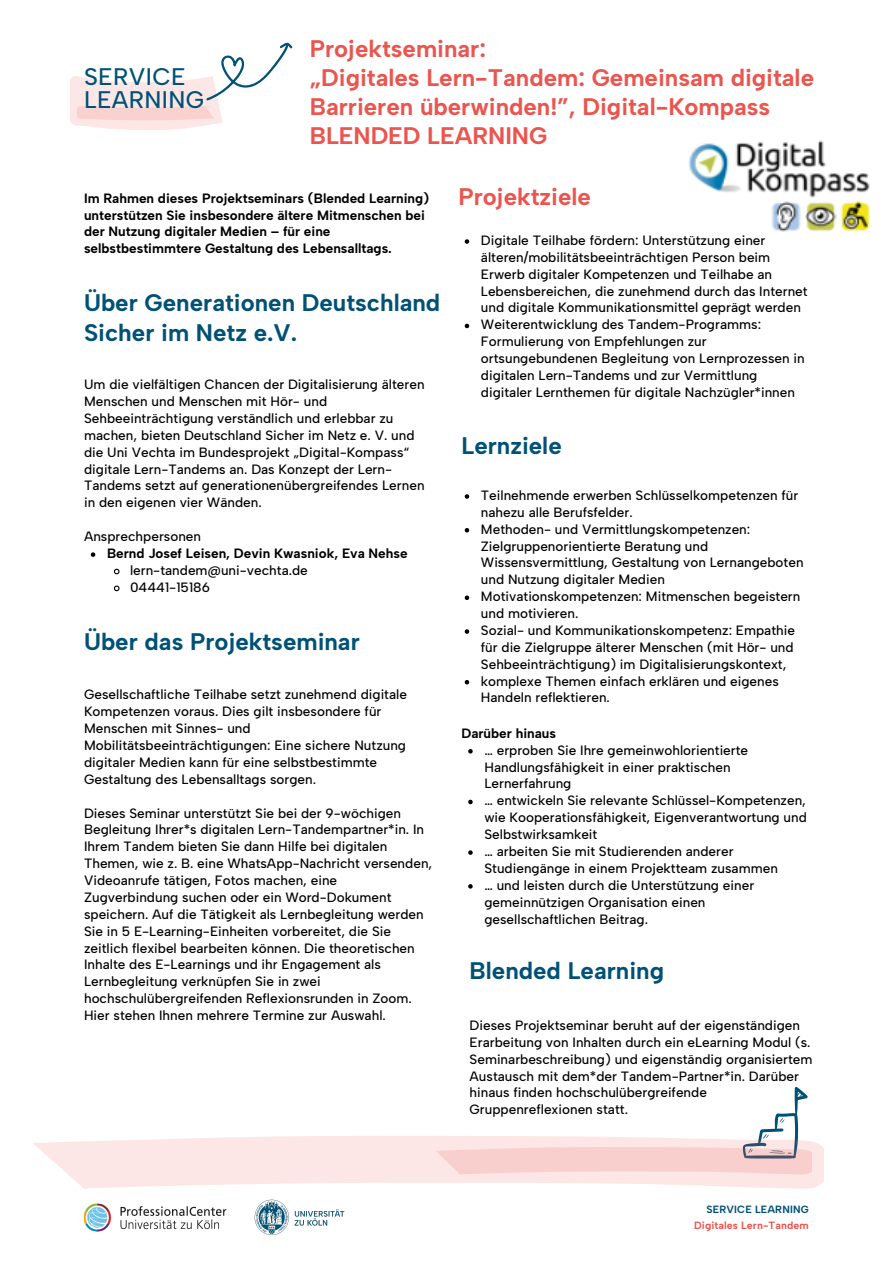
<style>
.page{position:relative;width:894px;height:1264px;background:#fff}
.page>*{position:absolute;margin:0;border:0;box-sizing:border-box;transform-origin:0 0}
.t1{font:700 24px/29.2px "Albert Sans";color:#ea564f}
.t2{font:700 24px/29.2px "Albert Sans";color:#005176}
.t3{font:500 24px/23.7px "Albert Sans";letter-spacing:.015em;color:#005176}
.t4{font:500 13.5px/16.8px "Albert Sans";color:#000}
.t5{font:700 13.5px/16.8px "Albert Sans";color:#000}
.t6{font:700 10.5px "Albert Sans";letter-spacing:.01em;color:#ea564f}
.t7{font:700 10.5px "Albert Sans";letter-spacing:.015em;color:#005176}
</style>
<div class="page">
<svg style="left:71px;top:76px;width:152px;height:54px;fill:#fce7e6"></svg>
<div style="left:78px;top:106px;width:136px;height:14px;background:#f9d2d0"></div>
<img style="left:254px;top:1199px;width:91px;height:36px">
<img style="left:84px;top:1203px;width:142px;height:28px">
<svg style="left:199px;top:42px;width:94px;height:59px"></svg>
<svg style="left:759px;top:1086px;width:48px;height:49px"></svg>
<svg style="left:33px;top:1135px;width:791px;height:54px;fill:#fce7e6"></svg>
<svg style="left:435px;top:1146px;width:376px;height:28px;background:#f5d0ce"></svg>
<img style="left:688px;top:140px;width:182px;height:92px">
<svg style="left:468px;top:749px;width:4px;height:4px"></svg>
<svg style="left:468px;top:799px;width:4px;height:5px"></svg>
<svg style="left:468px;top:850px;width:4px;height:4px"></svg>
<svg style="left:468px;top:884px;width:4px;height:4px"></svg>
<svg style="left:91px;top:552px;width:4px;height:5px"></svg>
<svg style="left:113px;top:568px;width:7px;height:7px"></svg>
<svg style="left:113px;top:585px;width:7px;height:7px"></svg>
<svg style="left:464px;top:239px;width:5px;height:5px"></svg>
<svg style="left:464px;top:324px;width:5px;height:4px"></svg>
<svg style="left:464px;top:494px;width:5px;height:4px"></svg>
<svg style="left:464px;top:528px;width:5px;height:4px"></svg>
<svg style="left:464px;top:595px;width:5px;height:5px"></svg>
<svg style="left:464px;top:629px;width:5px;height:4px"></svg>
<svg style="left:464px;top:680px;width:5px;height:4px"></svg>
<h1 class="t3" style="left:84px;top:64px;width:122px">SERVICE<br>LEARNING</h1>
<p class="t1" style="left:309px;top:34px;width:505px">Projektseminar:<br>„Digitales Lern-Tandem: Gemeinsam digitale<br>Barrieren überwinden!”, Digital-Kompass<br>BLENDED LEARNING</p>
<h2 class="t5" style="left:84px;top:189px;width:346px">Im Rahmen dieses Projektseminars (Blended Learning) unterstützen Sie insbesondere ältere Mitmenschen bei der Nutzung digitaler Medien – für eine selbstbestimmtere Gestaltung des Lebensalltags.</h2>
<p class="t2" style="left:84px;top:288px;width:357px">Über Generationen Deutschland<br>Sicher im Netz e.V.</p>
<p class="t4" style="left:84px;top:376px;width:342px">Um die vielfältigen Chancen der Digitalisierung älteren Menschen und Menschen mit Hör- und Sehbeeinträchtigung verständlich und erlebbar zu machen, bieten Deutschland Sicher im Netz e. V. und die Uni Vechta im Bundesprojekt „Digital-Kompass“ digitale Lern-Tandems an. Das Konzept der Lern-Tandems setzt auf generationenübergreifendes Lernen in den eigenen vier Wänden.</p>
<p class="t4" style="left:84px;top:528px;width:118px">Ansprechpersonen</p>
<p class="t5" style="left:107px;top:545px;width:302px">Bernd Josef Leisen, Devin Kwasniok, Eva Nehse</p>
<p class="t4" style="left:130px;top:561px;width:179px">lern-tandem@uni-vechta.de</p>
<p class="t4" style="left:130px;top:578px;width:81px">04441-15186</p>
<h2 class="t2" style="left:84px;top:627px;width:277px">Über das Projektseminar</h2>
<h3 class="t4" style="left:84px;top:686px;width:324px">Gesellschaftliche Teilhabe setzt zunehmend digitale Kompetenzen voraus. Dies gilt insbesondere für Menschen mit Sinnes- und Mobilitätsbeeinträchtigungen: Eine sichere Nutzung digitaler Medien kann für eine selbstbestimmte Gestaltung des Lebensalltags sorgen.</h3>
<h3 class="t4" style="left:84px;top:804px;width:349px">Dieses Seminar unterstützt Sie bei der 9-wöchigen Begleitung Ihrer*s digitalen Lern-Tandempartner*in. In Ihrem Tandem bieten Sie dann Hilfe bei digitalen Themen, wie z. B. eine WhatsApp-Nachricht versenden, Videoanrufe tätigen, Fotos machen, eine Zugverbindung suchen oder ein Word-Dokument speichern. Auf die Tätigkeit als Lernbegleitung werden Sie in 5 E-Learning-Einheiten vorbereitet, die Sie zeitlich flexibel bearbeiten können. Die theoretischen Inhalte des E-Learnings und ihr Engagement als Lernbegleitung verknüpfen Sie in zwei hochschulübergreifenden Reflexionsrunden in Zoom.<br>Hier stehen Ihnen mehrere Termine zur Auswahl.</h3>
<p class="t1" style="left:458px;top:182px;width:134px">Projektziele</p>
<p class="t4" style="left:481px;top:232px;width:328px">Digitale Teilhabe fördern: Unterstützung einer älteren/mobilitätsbeeinträchtigen Person beim Erwerb digitaler Kompetenzen und Teilhabe an Lebensbereichen, die zunehmend durch das Internet und digitale Kommunikationsmittel geprägt werden</p>
<p class="t4" style="left:481px;top:316px;width:325px">Weiterentwicklung des Tandem-Programms:<br>Formulierung von Empfehlungen zur ortsungebundenen Begleitung von Lernprozessen in digitalen Lern-Tandems und zur Vermittlung digitaler Lernthemen für digitale Nachzügler*innen</p>
<p class="t2" style="left:461px;top:431px;width:102px">Lernziele</p>
<p class="t4" style="left:481px;top:486px;width:319px">Teilnehmende erwerben Schlüsselkompetenzen für nahezu alle Berufsfelder.</p>
<h2 class="t4" style="left:481px;top:520px;width:324px">Methoden- und Vermittlungskompetenzen:<br>Zielgruppenorientierte Beratung und Wissensvermittlung, Gestaltung von Lernangeboten und Nutzung digitaler Medien</h2>
<p class="t4" style="left:481px;top:588px;width:321px">Motivationskompetenzen: Mitmenschen begeistern und motivieren.</p>
<p class="t4" style="left:481px;top:621px;width:315px;text-align:justify">Sozial- und Kommunikationskompetenz: Empathie für die Zielgruppe älterer Menschen (mit Hör- und Sehbeeinträchtigung) im Digitalisierungskontext,</p>
<p class="t4" style="left:481px;top:672px;width:299px">komplexe Themen einfach erklären und eigenes<br>Handeln reflektieren.</p>
<p class="t5" style="left:461px;top:724px;width:96px">Darüber hinaus</p>
<p class="t4" style="left:484px;top:741px;width:265px">… erproben Sie Ihre gemeinwohlorientierte<br>Handlungsfähigkeit in einer praktischen<br>Lernerfahrung</p>
<h2 class="t4" style="left:484px;top:792px;width:324px;text-align:justify">… entwickeln Sie relevante Schlüssel-Kompetenzen, wie Kooperationsfähigkeit, Eigenverantwortung und Selbstwirksamkeit</h2>
<h3 class="t4" style="left:484px;top:842px;width:295px">… arbeiten Sie mit Studierenden anderer<br>Studiengänge in einem Projektteam zusammen</h3>
<h3 class="t4" style="left:484px;top:876px;width:271px">… und leisten durch die Unterstützung einer gemeinnützigen Organisation einen gesellschaftlichen Beitrag.</h3>
<h3 class="t2" style="left:469px;top:956px;width:196px">Blended Learning</h3>
<p class="t4" style="left:469px;top:1016px;width:344px">Dieses Projektseminar beruht auf der eigenständigen Erarbeitung von Inhalten durch ein eLearning Modul (s.<br>Seminarbeschreibung) und eigenständig organisiertem Austausch mit dem*der Tandem-Partner*in. Darüber hinaus finden hochschulübergreifende Gruppenreflexionen statt.</p>
<h2 class="t7" style="left:706px;top:1203px;width:104px">SERVICE LEARNING</h2>
<h3 class="t6" style="left:694px;top:1218px;width:116px">Digitales Lern-Tandem</h3>
</div>
